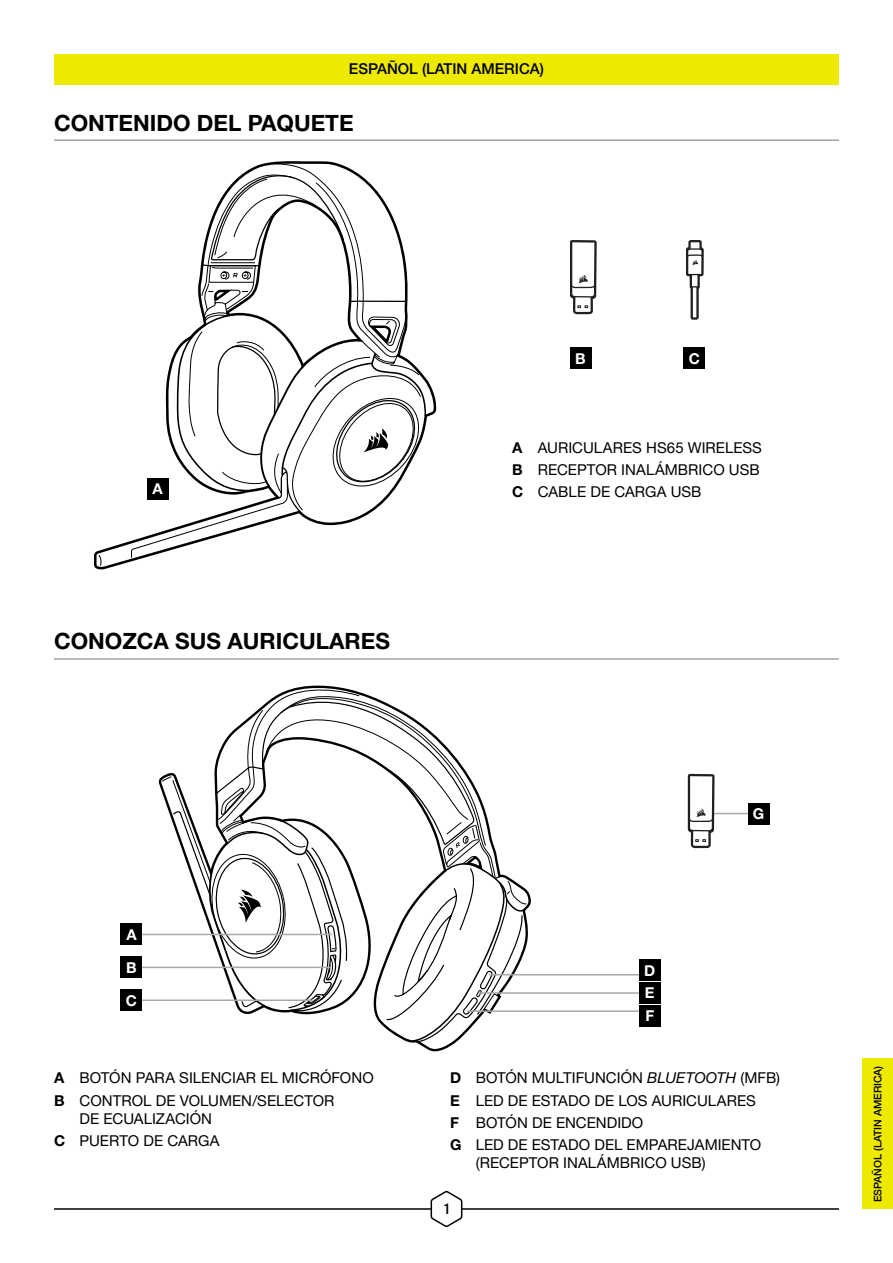
<style>
.page{position:relative;width:893px;height:1263px;background:#fff}
.page>*{position:absolute;margin:0;border:0;box-sizing:border-box;transform-origin:0 0}
.t1{font:700 22.5px "Helvetica Neue LT Pro";color:#000}
.t2{font:15px/22.2px "Helvetica Neue LT Pro";color:#000}
.t3{font:500 15px "Helvetica Neue LT Pro";color:#000}
.t4{font:700 15px/22.6px "Helvetica Neue LT Pro";color:#fff;text-align:justify}
.t5{font:15px "Bebas Neue Pro Sm E Bd";color:#000}
.t6{font:500 10.5px "Helvetica Neue LT Pro";color:#000}
.s1{font-weight:700}
.s2{font-style:italic}
</style>
<div class="page">
<div style="left:54px;top:54px;width:785px;height:30px;background:#eee900"></div>
<hr style="left:54px;top:1208px;width:785px;height:2px;background:#000">
<div style="left:863px;top:1059px;width:30px;height:150px;background:#eee900"></div>
<svg style="left:430px;top:1191px;width:33px;height:36px"></svg>
<svg style="left:161px;top:689px;width:367px;height:353px"></svg>
<hr style="left:142px;top:934px;width:190px;height:1px;background:#a7a9ac">
<hr style="left:142px;top:967px;width:189px;height:1px;background:#a7a9ac">
<hr style="left:479px;top:992px;width:160px;height:2px;background:#a7a9ac">
<hr style="left:467px;top:1010px;width:172px;height:2px;background:#a7a9ac">
<hr style="left:489px;top:974px;width:150px;height:1px;background:#a7a9ac">
<hr style="left:706px;top:813px;width:42px;height:1px;background:#a7a9ac">
<hr style="left:142px;top:999px;width:170px;height:2px;background:#a7a9ac">
<svg style="left:688px;top:774px;width:27px;height:74px"></svg>
<svg style="left:570px;top:240px;width:27px;height:74px"></svg>
<svg style="left:686px;top:240px;width:18px;height:80px"></svg>
<svg style="left:98px;top:373px;width:272px;height:194px"></svg>
<svg style="left:176px;top:163px;width:251px;height:350px"></svg>
<hr style="left:54px;top:139px;width:785px;height:2px;background:#a4a3a3">
<div style="left:147px;top:478px;width:21px;height:22px;background:#000"></div>
<div style="left:570px;top:348px;width:21px;height:21px;background:#000"></div>
<div style="left:684px;top:348px;width:21px;height:21px;background:#000"></div>
<hr style="left:54px;top:658px;width:785px;height:2px;background:#a4a3a3">
<div style="left:121px;top:957px;width:21px;height:21px;background:#000"></div>
<div style="left:121px;top:924px;width:21px;height:21px;background:#000"></div>
<div style="left:121px;top:990px;width:21px;height:21px;background:#000"></div>
<div style="left:639px;top:960px;width:21px;height:21px;background:#000"></div>
<div style="left:639px;top:982px;width:21px;height:22px;background:#000"></div>
<div style="left:639px;top:1005px;width:21px;height:21px;background:#000"></div>
<div style="left:748px;top:803px;width:21px;height:21px;background:#000"></div>
<p class="t3" style="left:349px;top:60px;width:197px">ESPAÑOL (LATIN AMERICA)</p>
<h1 class="t1" style="left:54px;top:108px;width:301px">CONTENIDO DEL PAQUETE</h1>
<p class="t4" style="left:575px;top:346px;width:12px">B</p>
<p class="t4" style="left:689px;top:346px;width:13px">C</p>
<p class="t4" style="left:153px;top:477px;width:12px">A</p>
<h1 class="t1" style="left:54px;top:627px;width:337px">CONOZCA SUS AURICULARES</h1>
<p class="t2" style="left:512px;top:436px;width:251px"><span class="s1">A</span> AURICULARES HS65 WIRELESS<br><span class="s1">B</span> RECEPTOR INALÁMBRICO USB<br><span class="s1">C</span> CABLE DE CARGA USB</p>
<p class="t4" style="left:126px;top:923px;width:12px">A</p>
<p class="t4" style="left:126px;top:956px;width:12px">B</p>
<p class="t4" style="left:126px;top:988px;width:13px">C</p>
<p class="t2" style="left:54px;top:1066px;width:321px"><span class="s1">A</span> BOTÓN PARA SILENCIAR EL MICRÓFONO<br><span class="s1">B</span> CONTROL DE VOLUMEN/SELECTOR</p>
<p class="t2" style="left:54px;top:1107px;width:167px;text-indent:26px">DE ECUALIZACIÓN<br><span class="s1">C</span> PUERTO DE CARGA</p>
<p class="t4" style="left:644px;top:959px;width:13px">D E F</p>
<p class="t4" style="left:753px;top:802px;width:13px">G</p>
<p class="t2" style="left:450px;top:1066px;width:331px"><span class="s1">D</span> BOTÓN MULTIFUNCIÓN <span class="s2">BLUETOOTH</span> (MFB)<br><span class="s1">E</span> LED DE ESTADO DE LOS AURICULARES<br><span class="s1">F</span> BOTÓN DE ENCENDIDO<br><span class="s1">G</span> LED DE ESTADO DEL EMPAREJAMIENTO</p>
<p class="t2" style="left:476px;top:1151px;width:231px">(RECEPTOR INALÁMBRICO USB)</p>
<p class="t5" style="left:443px;top:1200px;width:8px">1</p>
<p class="t6" style="left:871px;top:1202px;width:138px;rotate:-90deg">ESPAÑOL (LATIN AMERICA)</p>
</div>
